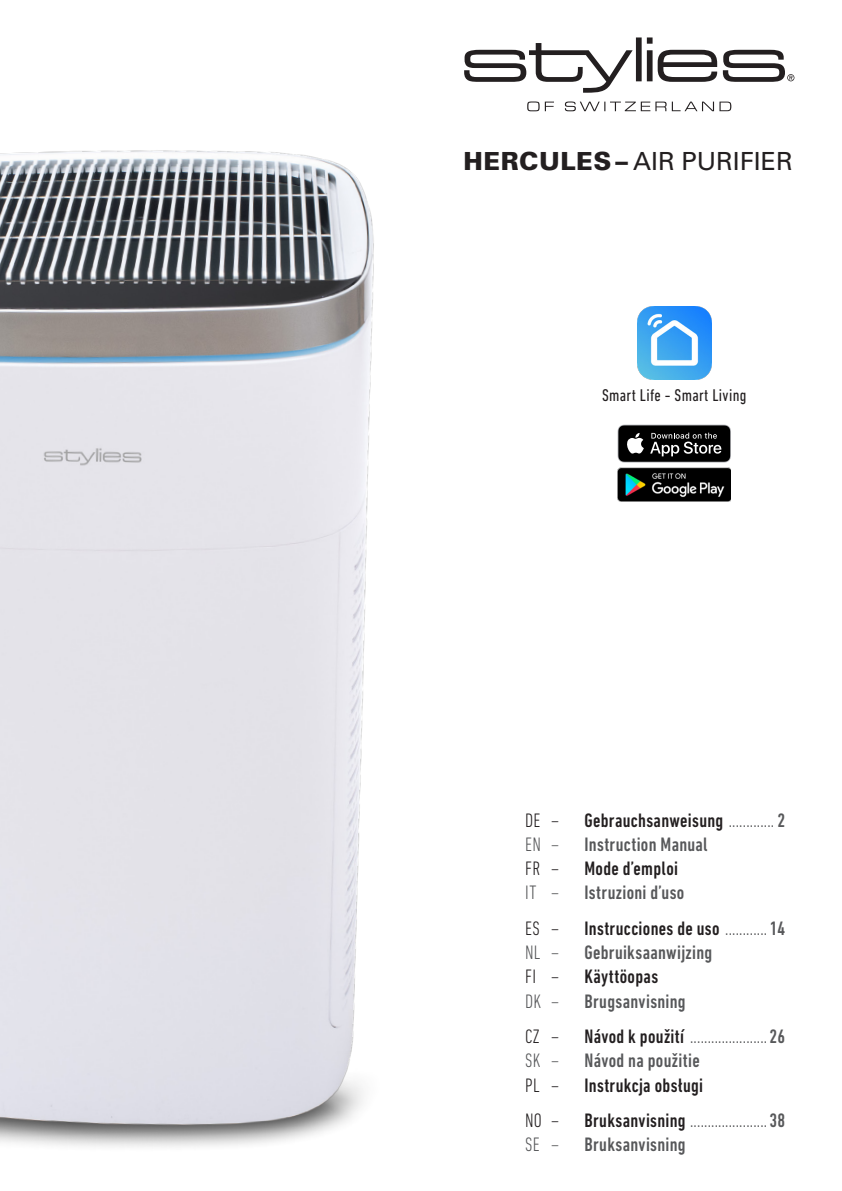
<style>
.page{position:relative;width:842px;height:1191px;background:#fff}
.page>*{position:absolute;margin:0;border:0;box-sizing:border-box;transform-origin:0 0}
.t1{font:25px "Univers LT Std";color:#231f20}
.Cop_Ba_Grundschrift{font:500 condensed 19.8px "DIN Next LT Pro";letter-spacing:.015em;color:#231f20}
.Cop_Ba_Grundschrift-2{font:300 condensed 19.8px "DIN Next LT Pro";letter-spacing:.02em;color:#57585a}
.Cop_Ba_Grundschrift-3{font:500 condensed 19.8px "DIN Next LT Pro";letter-spacing:.015em;color:#57585a}
.Cop_Ba_Grundschrift-4{font:300 condensed 19.8px "DIN Next LT Pro";letter-spacing:.03em;color:#231f20}
.t2{font:condensed 17.2px "DIN Next LT Pro";letter-spacing:.02em;color:#231f20}
.s1{font-weight:900}
.s2{font-weight:300;color:#57585a}
.s3{color:#57585a}
.s4{font-weight:500;color:#231f20}
.s5{font-weight:500}
</style>
<div class="page">
<img style="left:0;top:150px;width:374px;height:997px">
<svg style="left:464px;top:37px;width:188px;height:56px"></svg>
<svg style="left:658px;top:50px;width:59px;height:32px"></svg>
<svg style="left:723px;top:50px;width:71px;height:32px"></svg>
<svg style="left:527px;top:101px;width:204px;height:10px"></svg>
<img style="left:618px;top:468px;width:113px;height:34px">
<svg style="left:618px;top:424px;width:113px;height:38px;background:#333"></svg>
<img style="left:637px;top:306px;width:74px;height:74px">
<p class="t1" style="left:464px;top:146px;width:331px"><span class="s1">HERCULES –</span> AIR PURIFIER</p>
<p class="t2" style="left:602px;top:385px;width:146px">Smart Life - Smart Living</p>
<p class="Cop_Ba_Grundschrift-4" style="left:525px;top:809px;width:35px">DE –</p>
<p class="Cop_Ba_Grundschrift" style="left:584px;top:809px;width:202px">Gebrauchsanweisung <span class="s2">.............</span><span class="s3">2</span></p>
<p class="Cop_Ba_Grundschrift-2" style="left:525px;top:833px;width:35px">EN –</p>
<p class="Cop_Ba_Grundschrift-3" style="left:584px;top:833px;width:125px">Instruction Manual</p>
<p class="Cop_Ba_Grundschrift-4" style="left:525px;top:857px;width:35px">FR –</p>
<p class="Cop_Ba_Grundschrift" style="left:584px;top:857px;width:95px">Mode d’emploi</p>
<p class="Cop_Ba_Grundschrift-2" style="left:525px;top:881px;width:35px">IT –</p>
<p class="Cop_Ba_Grundschrift-3" style="left:584px;top:881px;width:101px">Istruzioni d’uso</p>
<p class="Cop_Ba_Grundschrift-4" style="left:525px;top:917px;width:35px">ES –</p>
<p class="Cop_Ba_Grundschrift" style="left:584px;top:917px;width:202px">Instrucciones de uso <span class="s2">............</span><span class="s3">14</span></p>
<p class="Cop_Ba_Grundschrift-2" style="left:525px;top:941px;width:35px">NL –</p>
<p class="Cop_Ba_Grundschrift-3" style="left:584px;top:941px;width:129px">Gebruiksaanwijzing</p>
<p class="Cop_Ba_Grundschrift-4" style="left:525px;top:965px;width:35px">FI –</p>
<p class="Cop_Ba_Grundschrift" style="left:584px;top:965px;width:75px">Käyttöopas</p>
<p class="Cop_Ba_Grundschrift-2" style="left:525px;top:989px;width:35px">DK –</p>
<p class="Cop_Ba_Grundschrift-3" style="left:584px;top:989px;width:103px">Brugsanvisning</p>
<p class="Cop_Ba_Grundschrift-4" style="left:525px;top:1025px;width:35px">CZ –</p>
<p class="Cop_Ba_Grundschrift-2" style="left:584px;top:1025px;width:202px"><span class="s4">Návod k použití</span> ......................<span class="s5">26</span></p>
<p class="Cop_Ba_Grundschrift-2" style="left:525px;top:1049px;width:35px">SK –</p>
<p class="Cop_Ba_Grundschrift-3" style="left:584px;top:1049px;width:117px">Návod na použitie</p>
<p class="Cop_Ba_Grundschrift-4" style="left:525px;top:1073px;width:35px">PL –</p>
<p class="Cop_Ba_Grundschrift" style="left:584px;top:1073px;width:120px">Instrukcja obsługi</p>
<p class="Cop_Ba_Grundschrift-4" style="left:525px;top:1109px;width:35px">NO –</p>
<p class="Cop_Ba_Grundschrift-2" style="left:584px;top:1109px;width:202px"><span class="s4">Bruksanvisning</span> ......................<span class="s5">38</span></p>
<p class="Cop_Ba_Grundschrift-2" style="left:525px;top:1133px;width:35px">SE –</p>
<p class="Cop_Ba_Grundschrift-3" style="left:584px;top:1133px;width:103px">Bruksanvisning</p>
</div>
